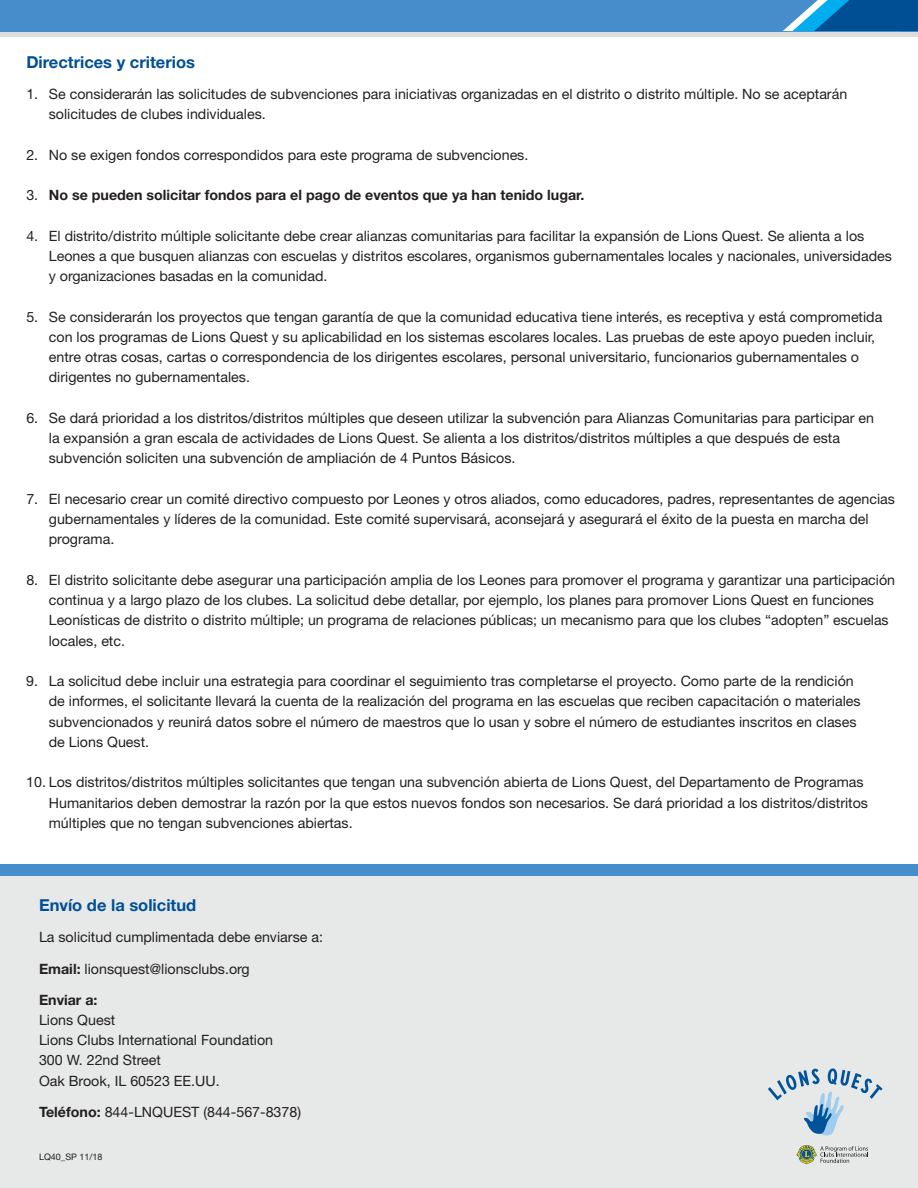
<style>
.page{position:relative;width:918px;height:1188px;background:#fff}
.page>*{position:absolute;margin:0;border:0;box-sizing:border-box;transform-origin:0 0}
.t1{font:700 16.5px "Helvetica Neue LT Std";color:#004f95}
.t2{font:14.25px/20.2px "Helvetica Neue LT Std";color:#231f20}
.t3{font:700 14.25px "Helvetica Neue LT Std";color:#231f20}
.t4{font:9px "Helvetica Neue LT Std";color:#231f20}
.s1{font-weight:400}
.s2{font-weight:700}
</style>
<div class="page">
<div style="left:0;top:0;width:918px;height:36px;background:linear-gradient(to right,#dcddde,#dcddde)"></div>
<div style="left:0;top:0;width:918px;height:31px;background:#478dcb"></div>
<svg style="left:783px;top:0;width:135px;height:31px;background:#1b72b2"></svg>
<div style="left:0;top:871px;width:918px;height:317px;background:#e7e8e8"></div>
<div style="left:0;top:864px;width:918px;height:12px;background:#478dcb"></div>
<svg style="left:768px;top:1068px;width:114px;height:68px"></svg>
<svg style="left:797px;top:1145px;width:71px;height:19px"></svg>
<p class="t1" style="left:26px;top:52px;width:170px">Directrices y criterios</p>
<p class="t2" style="left:49px;top:83px;width:800px;text-indent:-23px">1. Se considerarán las solicitudes de subvenciones para iniciativas organizadas en el distrito o distrito múltiple. No se aceptarán solicitudes de clubes individuales.</p>
<p class="t2" style="left:26px;top:144px;width:504px">2. No se exigen fondos correspondidos para este programa de subvenciones.</p>
<p class="t3" style="left:26px;top:186px;width:560px"><span class="s1">3.</span> No se pueden solicitar fondos para el pago de eventos que ya han tenido lugar.</p>
<p class="t2" style="left:49px;top:225px;width:845px;text-indent:-23px">4. El distrito/distrito múltiple solicitante debe crear alianzas comunitarias para facilitar la expansión de Lions Quest. Se alienta a los<br>Leones a que busquen alianzas con escuelas y distritos escolares, organismos gubernamentales locales y nacionales, universidades y organizaciones basadas en la comunidad.</p>
<p class="t2" style="left:49px;top:306px;width:835px;text-indent:-23px">5. Se considerarán los proyectos que tengan garantía de que la comunidad educativa tiene interés, es receptiva y está comprometida con los programas de Lions Quest y su aplicabilidad en los sistemas escolares locales. Las pruebas de este apoyo pueden incluir, entre otras cosas, cartas o correspondencia de los dirigentes escolares, personal universitario, funcionarios gubernamentales o dirigentes no gubernamentales.</p>
<p class="t2" style="left:49px;top:407px;width:827px;text-indent:-23px">6. Se dará prioridad a los distritos/distritos múltiples que deseen utilizar la subvención para Alianzas Comunitarias para participar en la expansión a gran escala de actividades de Lions Quest. Se alienta a los distritos/distritos múltiples a que después de esta subvención soliciten una subvención de ampliación de 4 Puntos Básicos.</p>
<p class="t2" style="left:49px;top:488px;width:848px;text-indent:-23px">7. El necesario crear un comité directivo compuesto por Leones y otros aliados, como educadores, padres, representantes de agencias gubernamentales y líderes de la comunidad. Este comité supervisará, aconsejará y asegurará el éxito de la puesta en marcha del programa.</p>
<p class="t2" style="left:49px;top:569px;width:848px;text-indent:-22px">8. El distrito solicitante debe asegurar una participación amplia de los Leones para promover el programa y garantizar una participación continua y a largo plazo de los clubes. La solicitud debe detallar, por ejemplo, los planes para promover Lions Quest en funciones Leonísticas de distrito o distrito múltiple; un programa de relaciones públicas; un mecanismo para que los clubes “adopten” escuelas locales, etc.</p>
<p class="t2" style="left:49px;top:671px;width:813px;text-indent:-23px">9. La solicitud debe incluir una estrategia para coordinar el seguimiento tras completarse el proyecto. Como parte de la rendición de informes, el solicitante llevará la cuenta de la realización del programa en las escuelas que reciben capacitación o materiales subvencionados y reunirá datos sobre el número de maestros que lo usan y sobre el número de estudiantes inscritos en clases de Lions Quest.</p>
<p class="t2" style="left:49px;top:772px;width:821px;text-indent:-23px">10. Los distritos/distritos múltiples solicitantes que tengan una subvención abierta de Lions Quest, del Departamento de Programas<br>Humanitarios deben demostrar la razón por la que estos nuevos fondos son necesarios. Se dará prioridad a los distritos/distritos múltiples que no tengan subvenciones abiertas.</p>
<p class="t1" style="left:39px;top:895px;width:159px">Envío de la solicitud</p>
<p class="t2" style="left:39px;top:922px;width:286px;line-height:31px">La solicitud cumplimentada debe enviarse a:<br><span class="s2">Email:</span> lionsquest@lionsclubs.org<br><span class="s2">Enviar a:</span></p>
<p class="t2" style="left:39px;top:1009px;width:236px">Lions Quest<br>Lions Clubs International Foundation<br>300 W. 22nd Street<br>Oak Brook, IL 60523 EE.UU.</p>
<p class="t2" style="left:39px;top:1101px;width:264px"><span class="s2">Teléfono:</span> 844-LNQUEST (844-567-8378)</p>
<p class="t4" style="left:39px;top:1151px;width:65px">LQ40_SP 11/18</p>
</div>
